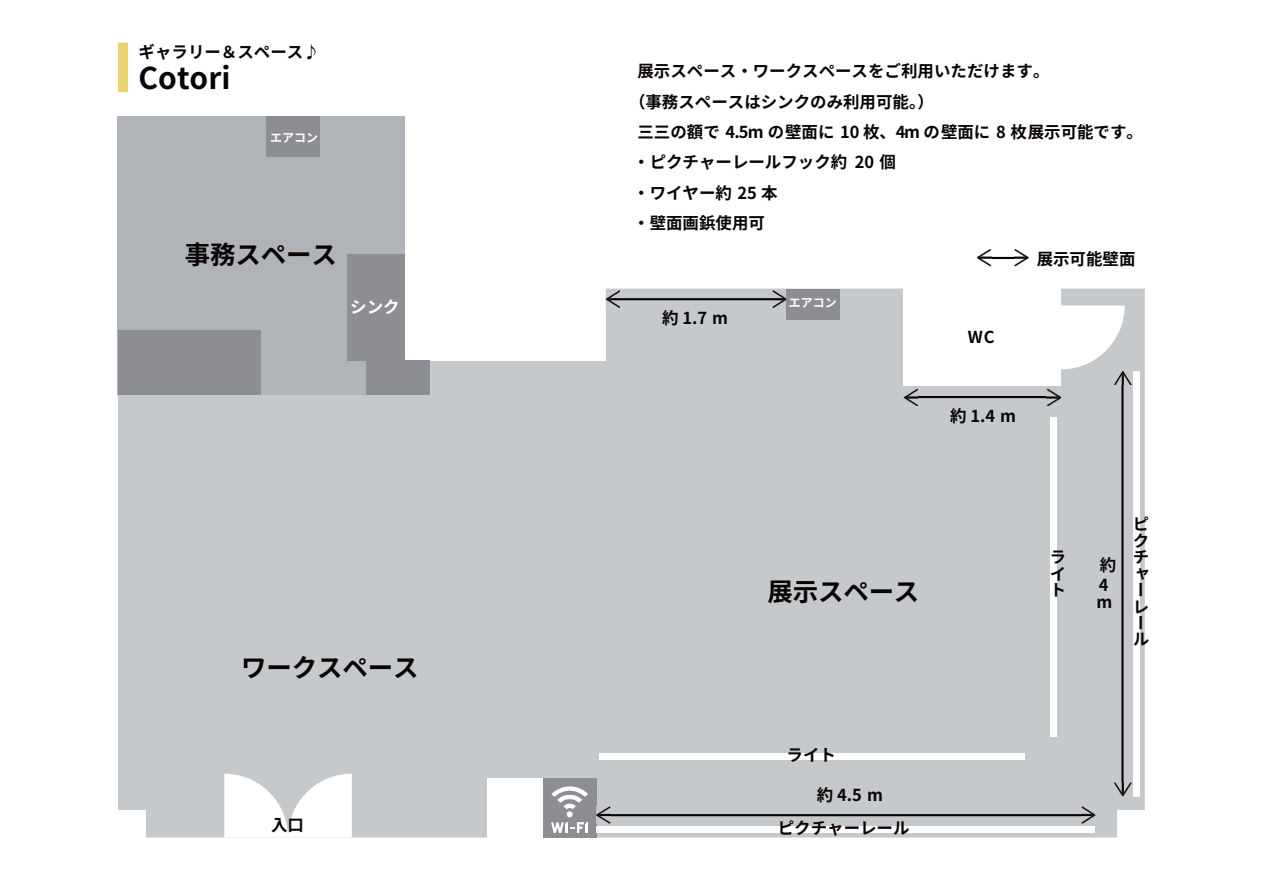
<style>
.page{position:relative;width:1263px;height:894px;background:#fff}
.page>*{position:absolute;margin:0;border:0;box-sizing:border-box;transform-origin:0 0}
.t1{font:700 30px "Noto Sans CJ Kjp";color:#090304}
.t2{font:700 25.5px "Noto Sans CJ Kjp";letter-spacing:-.005em;color:#090304}
.t3{font:700 16.5px/16.5px "Noto Sans CJ Kjp";color:#090304}
.t4{font:700 16.5px "Noto Sans CJ Kjp";color:#fff}
.t5{font:700 12px "Noto Sans CJ Kjp";color:#fff}
</style>
<div class="page">
<div style="left:118px;top:288px;width:1027px;height:549px;background:#c6c9cc"></div>
<div style="left:487px;top:777px;width:56px;height:60px;background:#fff"></div>
<div style="left:118px;top:809px;width:28px;height:28px;background:#fff"></div>
<div style="left:904px;top:288px;width:157px;height:98px;background:#fff"></div>
<div style="left:1117px;top:809px;width:28px;height:28px;background:#fff"></div>
<div style="left:118px;top:116px;width:287px;height:279px;background:#b0b4b8"></div>
<div style="left:267px;top:116px;width:53px;height:41px;background:#8c8e94"></div>
<div style="left:366px;top:361px;width:63px;height:34px;background:#8c8e94"></div>
<div style="left:118px;top:330px;width:142px;height:65px;background:#8c8e94"></div>
<div style="left:543px;top:777px;width:53px;height:60px;background:#8c8e94"></div>
<svg style="left:224px;top:773px;width:128px;height:64px"></svg>
<svg style="left:551px;top:786px;width:37px;height:10px"></svg>
<svg style="left:1061px;top:305px;width:64px;height:64px"></svg>
<img style="left:558px;top:795px;width:24px;height:21px">
<svg style="left:551px;top:822px;width:37px;height:10px"></svg>
<hr style="left:598px;top:813px;width:495px;height:3px;background:#090304">
<img style="left:596px;top:806px;width:14px;height:17px">
<img style="left:1081px;top:806px;width:14px;height:17px">
<hr style="left:608px;top:298px;width:177px;height:2px;background:#090304">
<img style="left:606px;top:290px;width:14px;height:18px">
<img style="left:773px;top:290px;width:14px;height:18px">
<hr style="left:979px;top:257px;width:47px;height:2px;background:#090304">
<img style="left:977px;top:249px;width:14px;height:17px">
<img style="left:1014px;top:249px;width:14px;height:17px">
<hr style="left:906px;top:396px;width:153px;height:2px;background:#090304">
<img style="left:904px;top:388px;width:13px;height:17px">
<img style="left:1047px;top:388px;width:14px;height:17px">
<div style="left:787px;top:288px;width:53px;height:31px;background:#8c8e94"></div>
<div style="left:347px;top:254px;width:58px;height:107px;background:#8c8e94"></div>
<div style="left:596px;top:825px;width:499px;height:7px;background:#fff"></div>
<div style="left:599px;top:753px;width:426px;height:6px;background:#fff"></div>
<hr style="left:1121px;top:373px;width:3px;height:421px;background:#090304">
<img style="left:1114px;top:782px;width:17px;height:14px">
<img style="left:1114px;top:371px;width:17px;height:13px">
<div style="left:1133px;top:371px;width:7px;height:425px;background:#fff"></div>
<div style="left:1050px;top:417px;width:7px;height:319px;background:#fff"></div>
<svg style="left:118px;top:43px;width:10px;height:49px"></svg>
<p class="t3" style="left:139px;top:44px;width:183px">ギャラリー＆スペース♪</p>
<h1 class="t1" style="left:139px;top:61px;width:93px">Cotori</h1>
<p class="t5" style="left:270px;top:130px;width:49px">エアコン</p>
<h2 class="t2" style="left:185px;top:240px;width:153px">事務スペース</h2>
<p class="t4" style="left:350px;top:298px;width:51px">シンク</p>
<h2 class="t2" style="left:241px;top:653px;width:179px">ワークスペース</h2>
<p class="t3" style="left:271px;top:817px;width:34px">入口</p>
<p class="t3" style="left:637px;top:63px;width:414px">展示スペース・ワークスペースをご利用いただけます。</p>
<p class="t3" style="left:629px;top:94px;width:306px">（事務スペースはシンクのみ利用可能。）</p>
<p class="t3" style="left:637px;top:124px;width:507px">三三の額で 4.5m の壁面に 10 枚、4m の壁面に 8 枚展示可能です。</p>
<p class="t3" style="left:633px;top:154px;width:264px">・ピクチャーレールフック約 20 個</p>
<p class="t3" style="left:633px;top:185px;width:146px">・ワイヤー約 25 本</p>
<p class="t3" style="left:633px;top:215px;width:133px">・壁面画鋲使用可</p>
<p class="t3" style="left:1037px;top:251px;width:100px">展示可能壁面</p>
<p class="t3" style="left:662px;top:310px;width:68px">約 1.7 m</p>
<p class="t5" style="left:789px;top:296px;width:49px">エアコン</p>
<p class="t3" style="left:968px;top:329px;width:28px">WC</p>
<p class="t3" style="left:950px;top:407px;width:67px">約 1.4 m</p>
<h2 class="t2" style="left:768px;top:577px;width:153px">展示スペース</h2>
<p class="t3" style="left:1050px;top:549px;width:16px;text-align:justify">ライト</p>
<p class="t3" style="left:1099px;top:554px;width:18px;line-height:20.4px">約<br>4</p>
<p class="t3" style="left:1096px;top:593px;width:17px">m</p>
<p class="t3" style="left:1133px;top:516px;width:18px">ピクチャーレール</p>
<p class="t3" style="left:787px;top:746px;width:51px">ライト</p>
<p class="t3" style="left:817px;top:787px;width:68px">約 4.5 m</p>
<p class="t3" style="left:778px;top:820px;width:133px">ピクチャーレール</p>
</div>
